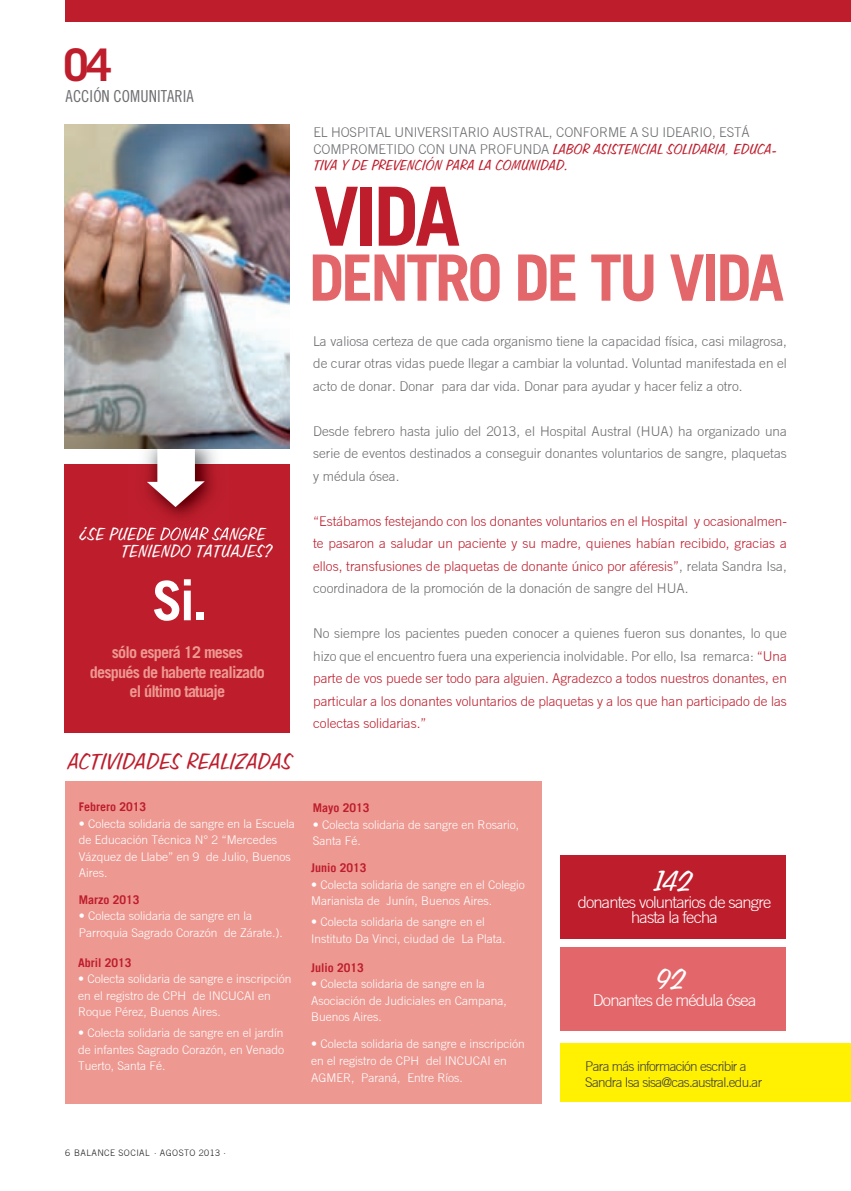
<style>
.page{position:relative;width:851px;height:1191px;background:#fff}
.page>*{position:absolute;margin:0;border:0;box-sizing:border-box;transform-origin:0 0}
.t1{font:700 81.6px "Trade Gothic";color:#be1d2c}
.t2{font:700 64.05px "Trade Gothic";letter-spacing:-.05em;color:#e3676a}
.t3{font:700 54.45px "Trade Gothic";color:#fff}
.t4{font:700 45px "Trade Gothic";color:#be1d2c}
.t5{font:32.55px "Freehand 575 BT Regular B";color:#fff}
.t6{font:25.5px "Freehand 575 BT Regular B";letter-spacing:-.01em;color:#be1d2c}
.t7{font:19.95px/16.6px "Freehand 575 BT Regular B";letter-spacing:-.01em;color:#fff}
.t8{font:16.5px/16.5px "Freehand 575 BT Regular B";letter-spacing:-.01em;color:#be1d2c}
.t9{font:300 16.5px/15px "Trade Gothic";letter-spacing:-.05em;color:#fff;text-align:center}
.t10{font:16.5px "Trade Gothic Cond Eighteen";letter-spacing:.005em;color:#6c6d70}
.t11{font:700 16.2px/19.4px "Trade Gothic";letter-spacing:-.05em;color:#ed9992;text-align:center}
.t12{font:300 13.5px/22.5px "Trade Gothic";color:#be1d2c;text-align:justify}
.t13{font:300 13.5px/22.5px "Trade Gothic";color:#6c6d70;text-align:justify}
.t14{font:300 13.5px/16.2px "Trade Gothic";letter-spacing:-.05em;color:#3e3e3f}
.t15{font:300 12px/16.5px "Trade Gothic";color:#fff}
.t16{font:700 12px "Trade Gothic LT";color:#be1d2c}
.t17{font:300 9px "Trade Gothic";letter-spacing:.05em;color:#231f20}
.s1{font-family:"Trade Gothic";font-weight:300;font-size:13.5px;color:#6c6d70}
.s2{color:#6c6d70}
</style>
<div class="page">
<div style="left:65px;top:0;width:785px;height:22px;background:#be1d2c"></div>
<div style="left:560px;top:854px;width:226px;height:84px;background:#be1d2c"></div>
<div style="left:64px;top:464px;width:226px;height:269px;background:#be1d2c"></div>
<div style="left:65px;top:781px;width:476px;height:322px;background:#ed9992"></div>
<div style="left:560px;top:946px;width:226px;height:84px;background:#e3676a"></div>
<div style="left:560px;top:1043px;width:290px;height:59px;background:#fff101"></div>
<img style="left:129px;top:448px;width:103px;height:70px">
<img style="left:129px;top:527px;width:103px;height:7px">
<svg style="left:147px;top:448px;width:58px;height:59px"></svg>
<img style="left:64px;top:124px;width:225px;height:324px">
<h3 class="t4" style="left:64px;top:38px;width:49px">04</h3>
<h3 class="t10" style="left:66px;top:87px;width:130px">ACCIÓN COMUNITARIA</h3>
<h3 class="t7" style="left:121px;top:526px;width:154px;text-indent:-42px">¿SE PUEDE DONAR SANGRE<br>TENIENDO TATUAJES?</h3>
<h3 class="t3" style="left:152px;top:567px;width:57px">Si.</h3>
<h3 class="t11" style="left:90px;top:642px;width:176px">sólo esperá 12 meses después de haberte realizado el último tatuaje</h3>
<h3 class="t6" style="left:68px;top:748px;width:226px">ACTIVIDADES REALIZADAS</h3>
<p class="t16" style="left:79px;top:800px;width:69px">Febrero 2013</p>
<p class="t15" style="left:79px;top:815px;width:218px">• Colecta solidaria de sangre en la Escuela de Educación Técnica N° 2 “Mercedes<br>Vázquez de Llabe” en 9 de Julio, Buenos<br>Aires.</p>
<p class="t16" style="left:79px;top:892px;width:62px">Marzo 2013</p>
<p class="t15" style="left:79px;top:907px;width:206px">• Colecta solidaria de sangre en la<br>Parroquia Sagrado Corazón de Zárate.).</p>
<p class="t16" style="left:78px;top:955px;width:55px">Abril 2013</p>
<p class="t15" style="left:78px;top:970px;width:215px">• Colecta solidaria de sangre e inscripción en el registro de CPH de INCUCAI en<br>Roque Pérez, Buenos Aires.</p>
<p class="t15" style="left:78px;top:1024px;width:208px;text-align:justify">• Colecta solidaria de sangre en el jardín de infantes Sagrado Corazón, en Venado Tuerto, Santa Fé.</p>
<p class="t13" style="left:313px;top:121px;width:437px">EL HOSPITAL UNIVERSITARIO AUSTRAL, CONFORME A SU IDEARIO, ESTÁ</p>
<h3 class="t8" style="left:313px;top:141px;width:465px"><span class="s1">COMPROMETIDO CON UNA PROFUNDA</span> LABOR ASISTENCIAL SOLIDARIA, EDUCA-<br>TIVA Y DE PREVENCIÓN PARA LA COMUNIDAD.</h3>
<h1 class="t1" style="left:313px;top:166px;width:148px">VIDA</h1>
<h2 class="t2" style="left:309px;top:238px;width:477px">DENTRO DE TU VIDA</h2>
<p class="t13" style="left:313px;top:329px;width:475px">La valiosa certeza de que cada organismo tiene la capacidad física, casi milagrosa, de curar otras vidas puede llegar a cambiar la voluntad. Voluntad manifestada en el acto de donar. Donar para dar vida. Donar para ayudar y hacer feliz a otro.</p>
<p class="t13" style="left:313px;top:419px;width:475px">Desde febrero hasta julio del 2013, el Hospital Austral (HUA) ha organizado una serie de eventos destinados a conseguir donantes voluntarios de sangre, plaquetas y médula ósea.</p>
<p class="t12" style="left:313px;top:509px;width:475px">“Estábamos festejando con los donantes voluntarios en el Hospital y ocasionalmen&shy;te pasaron a saludar un paciente y su madre, quienes habían recibido, gracias a ellos, transfusiones de plaquetas de donante único por aféresis”<span class="s2">, relata Sandra Isa, coordinadora de la promoción de la donación de sangre del HUA.</span></p>
<p class="t12" style="left:313px;top:622px;width:475px"><span class="s2">No siempre los pacientes pueden conocer a quienes fueron sus donantes, lo que hizo que el encuentro fuera una experiencia inolvidable. Por ello, Isa remarca:</span> “Una parte de vos puede ser todo para alguien. Agradezco a todos nuestros donantes, en particular a los donantes voluntarios de plaquetas y a los que han participado de las colectas solidarias.”</p>
<p class="t16" style="left:313px;top:800px;width:58px">Mayo 2013</p>
<p class="t15" style="left:313px;top:816px;width:208px">• Colecta solidaria de sangre en Rosario,<br>Santa Fé.</p>
<p class="t16" style="left:311px;top:860px;width:57px">Junio 2013</p>
<p class="t15" style="left:311px;top:876px;width:215px">• Colecta solidaria de sangre en el Colegio<br>Marianista de Junín, Buenos Aires.</p>
<p class="t15" style="left:311px;top:913px;width:196px">• Colecta solidaria de sangre en el<br>Instituto Da Vinci, ciudad de La Plata.</p>
<p class="t16" style="left:311px;top:960px;width:54px">Julio 2013</p>
<p class="t15" style="left:311px;top:975px;width:197px">• Colecta solidaria de sangre en la<br>Asociación de Judiciales en Campana,<br>Buenos Aires.</p>
<p class="t15" style="left:311px;top:1035px;width:215px">• Colecta solidaria de sangre e inscripción en el registro de CPH del INCUCAI en<br>AGMER, Paraná, Entre Ríos.</p>
<h3 class="t5" style="left:655px;top:864px;width:39px">142</h3>
<h3 class="t9" style="left:577px;top:894px;width:195px">donantes voluntarios de sangre hasta la fecha</h3>
<h3 class="t5" style="left:655px;top:962px;width:32px">92</h3>
<h3 class="t9" style="left:592px;top:993px;width:165px">Donantes de médula ósea</h3>
<p class="t14" style="left:585px;top:1057px;width:178px">Para más información escribir a<br>Sandra Isa sisa@cas.austral.edu.ar</p>
<p class="t17" style="left:65px;top:1147px;width:162px">6 BALANCE SOCIAL · AGOSTO 2013 ·</p>
</div>
